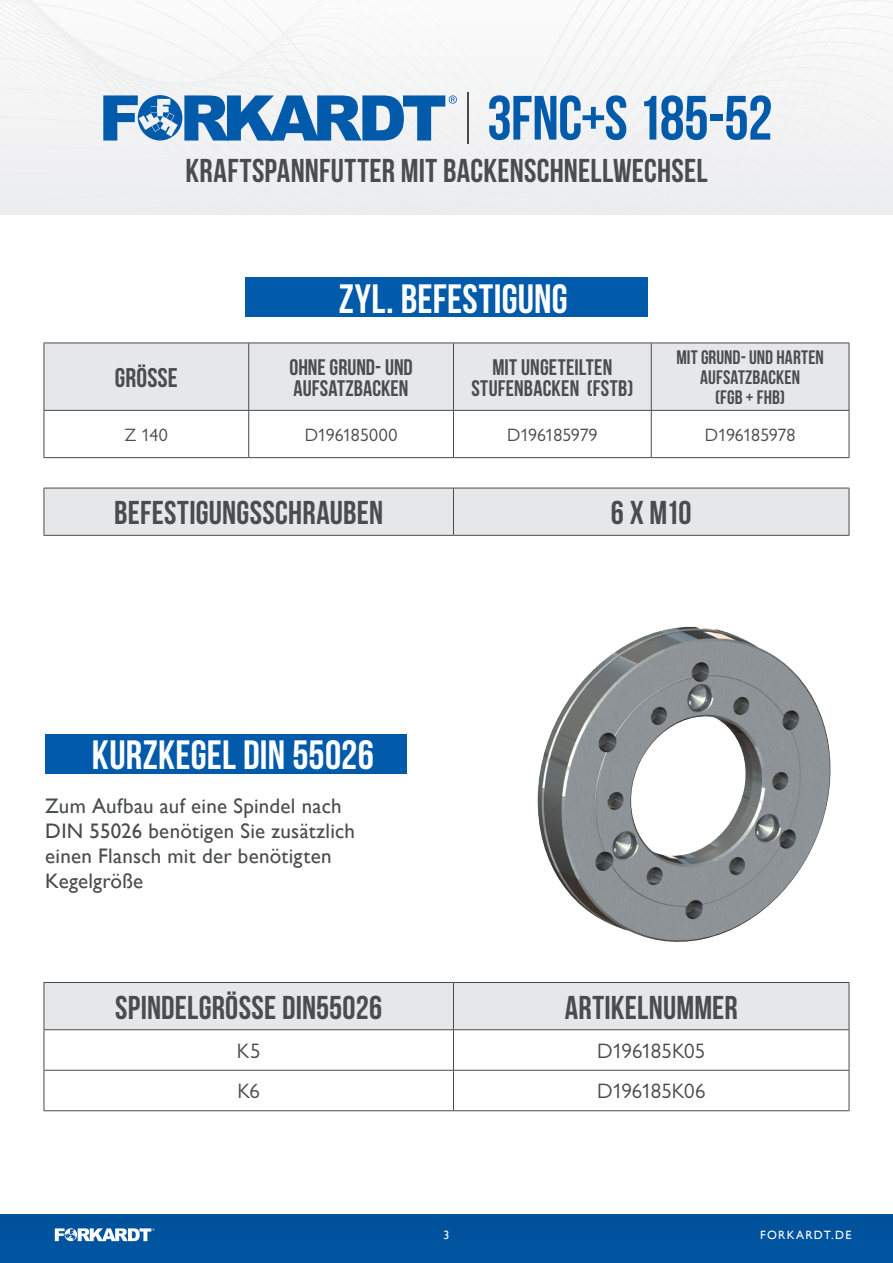
<style>
.page{position:relative;width:893px;height:1263px;background:#fff}
.page>*{position:absolute;margin:0;border:0;box-sizing:border-box;transform-origin:0 0}
.t1{font:62.4px "Bebas Neue";letter-spacing:-.01em;color:#015aaa}
.t2{font:40.95px "Bebas Neue";letter-spacing:.005em;color:#fff}
.t3{font:33px "Bebas Neue";letter-spacing:.005em;color:#4b4c4d}
.t4{font:27px "Bebas Neue";letter-spacing:.005em;color:#4b4c4d}
.t5{font:22.5px "Bebas Neue";letter-spacing:.005em;color:#4b4c4d}
.t6{font:21px "Gill Sans";letter-spacing:.01em;color:#4b4c4d}
.t7{font:21px "Gill Sans Nova";letter-spacing:-.02em;color:#4b4c4d}
.t8{font:19.5px/20.4px "Bebas Neue";letter-spacing:.005em;color:#4b4c4d;text-align:center}
.t9{font:18px "Gill Sans Nova";letter-spacing:-.025em;color:#4b4c4d}
.t10{font:18px "Gill Sans Nova";letter-spacing:-.005em;color:#4b4c4d}
.t11{font:12px "Gill Sans";letter-spacing:.105em;color:#fff}
</style>
<div class="page">
<div style="left:0;top:1214px;width:893px;height:49px;background:#00539f"></div>
<svg style="left:55px;top:1228px;width:100px;height:13px"></svg>
<div style="left:0;top:0;width:893px;height:215px;background:#f2f3f4"></div>
<div style="left:45px;top:983px;width:804px;height:46px;background:#e6e7e9"></div>
<hr style="left:44px;top:982px;width:409px;height:1px;background:#484b4e">
<hr style="left:44px;top:983px;width:1px;height:46px;background:#484b4e">
<hr style="left:453px;top:982px;width:396px;height:1px;background:#484b4e">
<hr style="left:453px;top:983px;width:1px;height:46px;background:#484b4e">
<hr style="left:849px;top:983px;width:1px;height:46px;background:#484b4e">
<hr style="left:44px;top:1029px;width:409px;height:1px;background:#484b4e">
<hr style="left:44px;top:1030px;width:1px;height:40px;background:#484b4e">
<hr style="left:453px;top:1029px;width:396px;height:1px;background:#484b4e">
<hr style="left:453px;top:1030px;width:1px;height:40px;background:#484b4e">
<hr style="left:849px;top:1030px;width:1px;height:40px;background:#484b4e">
<hr style="left:44px;top:1070px;width:409px;height:1px;background:#484b4e">
<hr style="left:44px;top:1070px;width:1px;height:40px;background:#484b4e">
<hr style="left:453px;top:1070px;width:396px;height:1px;background:#484b4e">
<hr style="left:453px;top:1070px;width:1px;height:40px;background:#484b4e">
<hr style="left:849px;top:1070px;width:1px;height:40px;background:#484b4e">
<hr style="left:44px;top:1110px;width:409px;height:1px;background:#484b4e">
<hr style="left:453px;top:1110px;width:396px;height:1px;background:#484b4e">
<div style="left:45px;top:734px;width:362px;height:39px;background:#015aaa"></div>
<div style="left:245px;top:278px;width:403px;height:39px;background:#015aaa"></div>
<img style="left:537px;top:626px;width:294px;height:316px">
<div style="left:45px;top:344px;width:804px;height:66px;background:#e6e7e9"></div>
<hr style="left:44px;top:343px;width:205px;height:1px;background:#484b4e">
<hr style="left:44px;top:343px;width:1px;height:67px;background:#484b4e">
<hr style="left:249px;top:343px;width:204px;height:1px;background:#484b4e">
<hr style="left:248px;top:343px;width:1px;height:67px;background:#484b4e">
<hr style="left:453px;top:343px;width:198px;height:1px;background:#484b4e">
<hr style="left:453px;top:343px;width:1px;height:67px;background:#484b4e">
<hr style="left:651px;top:343px;width:198px;height:1px;background:#484b4e">
<hr style="left:651px;top:343px;width:1px;height:67px;background:#484b4e">
<hr style="left:849px;top:343px;width:1px;height:67px;background:#484b4e">
<hr style="left:44px;top:410px;width:205px;height:1px;background:#484b4e">
<hr style="left:44px;top:411px;width:1px;height:46px;background:#484b4e">
<hr style="left:249px;top:410px;width:204px;height:1px;background:#484b4e">
<hr style="left:248px;top:411px;width:1px;height:46px;background:#484b4e">
<hr style="left:453px;top:410px;width:198px;height:1px;background:#484b4e">
<hr style="left:453px;top:411px;width:1px;height:46px;background:#484b4e">
<hr style="left:651px;top:410px;width:198px;height:1px;background:#484b4e">
<hr style="left:651px;top:411px;width:1px;height:46px;background:#484b4e">
<hr style="left:849px;top:411px;width:1px;height:46px;background:#484b4e">
<hr style="left:44px;top:457px;width:205px;height:1px;background:#484b4e">
<hr style="left:249px;top:457px;width:204px;height:1px;background:#484b4e">
<hr style="left:453px;top:457px;width:198px;height:1px;background:#484b4e">
<hr style="left:651px;top:457px;width:198px;height:1px;background:#484b4e">
<div style="left:45px;top:489px;width:804px;height:46px;background:#e6e7e9"></div>
<hr style="left:44px;top:488px;width:409px;height:1px;background:#484b4e">
<hr style="left:44px;top:488px;width:1px;height:47px;background:#484b4e">
<hr style="left:453px;top:488px;width:396px;height:1px;background:#484b4e">
<hr style="left:453px;top:488px;width:1px;height:47px;background:#484b4e">
<hr style="left:849px;top:488px;width:1px;height:47px;background:#484b4e">
<hr style="left:44px;top:535px;width:409px;height:1px;background:#484b4e">
<hr style="left:453px;top:535px;width:396px;height:1px;background:#484b4e">
<svg style="left:103px;top:95px;width:354px;height:46px"></svg>
<hr style="left:467px;top:92px;width:1px;height:52px;background:#484b4e">
<p class="t1" style="left:487px;top:84px;width:287px">3FNC+S 185-52</p>
<p class="t3" style="left:185px;top:153px;width:524px">KRAFTSPANNFUTTER MIT BACKENSCHNELLWECHSEL</p>
<p class="t2" style="left:339px;top:276px;width:230px">ZYL. BEFESTIGUNG</p>
<p class="t4" style="left:115px;top:363px;width:64px">GRÖßE</p>
<p class="t5" style="left:289px;top:354px;width:125px">OHNE GRUND- UND</p>
<p class="t5" style="left:294px;top:375px;width:116px">AUFSATZBACKEN</p>
<p class="t5" style="left:492px;top:354px;width:121px">MIT UNGETEILTEN</p>
<p class="t5" style="left:471px;top:375px;width:164px">STUFENBACKEN (FSTB)</p>
<p class="t8" style="left:676px;top:346px;width:149px">MIT GRUND- UND HARTEN<br>AUFSATZBACKEN</p>
<p class="t8" style="left:715px;top:387px;width:71px">(FGB + FHB)</p>
<p class="t9" style="left:125px;top:423px;width:45px">Z 140</p>
<p class="t10" style="left:305px;top:423px;width:94px">D196185000</p>
<p class="t9" style="left:507px;top:423px;width:92px">D196185979</p>
<p class="t9" style="left:705px;top:423px;width:92px">D196185978</p>
<p class="t3" style="left:114px;top:495px;width:270px">BEFESTIGUNGSSCHRAUBEN</p>
<p class="t3" style="left:611px;top:495px;width:82px">6 X M10</p>
<p class="t2" style="left:92px;top:732px;width:283px">KURZKEGEL DIN 55026</p>
<p class="t6" style="left:45px;top:793px;width:298px">Zum Aufbau auf eine Spindel nach</p>
<p class="t6" style="left:45px;top:818px;width:311px">DIN 55026 benötigen Sie zusätzlich</p>
<p class="t6" style="left:45px;top:844px;width:288px">einen Flansch mit der benötigten</p>
<p class="t6" style="left:45px;top:869px;width:99px">Kegelgröße</p>
<p class="t3" style="left:115px;top:989px;width:268px">SPINDELGRÖSSE DIN55026</p>
<p class="t3" style="left:565px;top:989px;width:175px">ARTIKELNUMMER</p>
<p class="t7" style="left:237px;top:1038px;width:25px">K5</p>
<p class="t7" style="left:597px;top:1038px;width:110px">D196185K05</p>
<p class="t7" style="left:237px;top:1078px;width:24px">K6</p>
<p class="t7" style="left:597px;top:1078px;width:110px">D196185K06</p>
<p class="t11" style="left:443px;top:1228px;width:7px">3</p>
<p class="t11" style="left:760px;top:1228px;width:93px">FORKARDT.DE</p>
</div>
